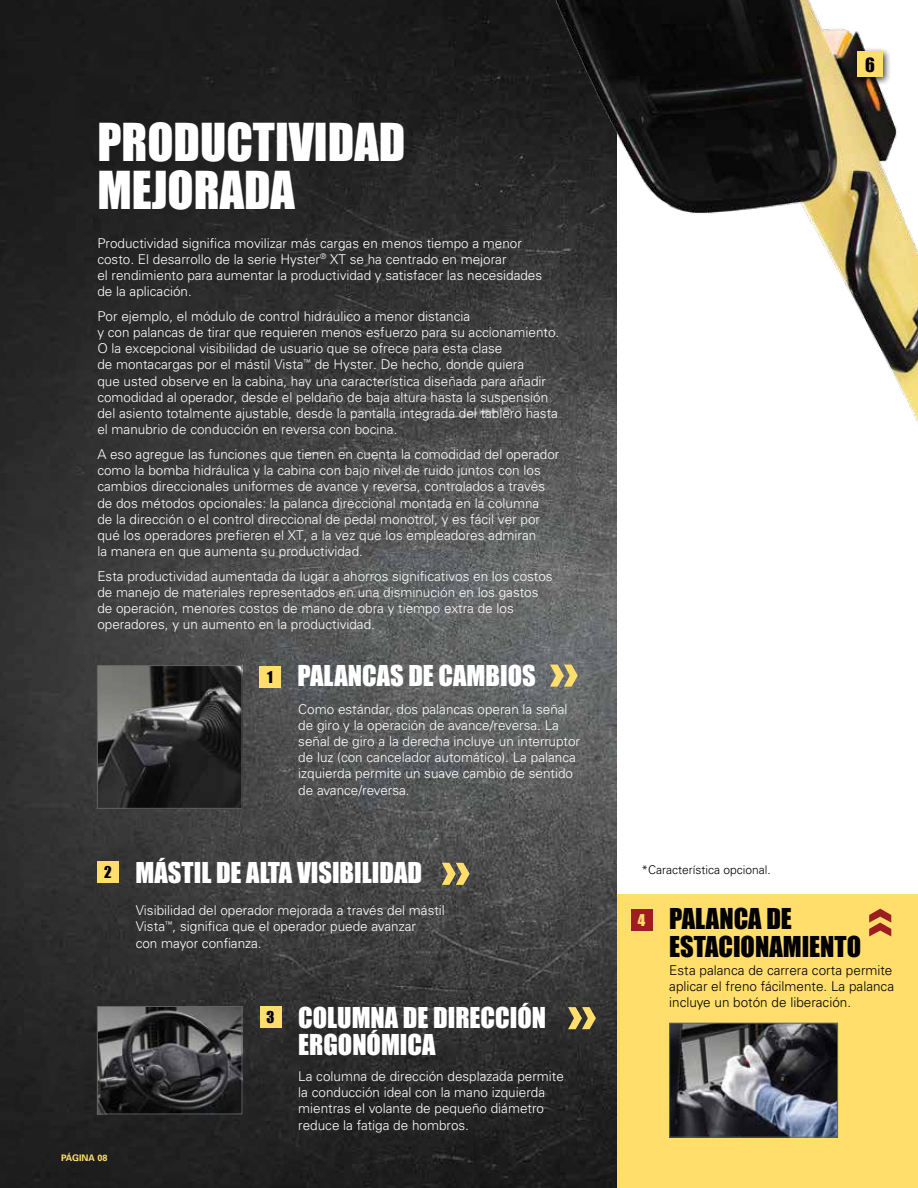
<style>
.page{position:relative;width:918px;height:1188px;background:#fff}
.page>*{position:absolute;margin:0;border:0;box-sizing:border-box;transform-origin:0 0}
.t1{font:48px/48px "Impact";color:#fff}
.t2{font:26.4px/27.9px "Impact";color:#fff}
.t3{font:26.4px/27.9px "Impact";color:#000}
.t4{font:18px "Impact";color:#000}
.t5{font:15px "Impact";color:#000}
.t6{font:15px "Impact";color:#ffde6c}
.t7{font:300 13.5px/16.2px "Univers LT Std";color:#fff}
.t8{font:300 13.5px/16.2px "Univers LT Std";color:#000;text-align:justify}
.t9{font:300 12px "Univers LT Std";color:#000}
.t10{font:700 9px "Univers LT Std";color:#ffde6c}
.s1{font-size:15px;color:#000}
</style>
<div class="page">
<div style="left:616px;top:894px;width:302px;height:294px;background:#ffde6c"></div>
<img style="left:0;top:0;width:616px;height:1188px">
<img style="left:480px;top:0;width:438px;height:894px">
<div style="left:97px;top:862px;width:22px;height:21px;background:#ffde6c"></div>
<svg style="left:442px;top:863px;width:28px;height:22px"></svg>
<svg style="left:869px;top:909px;width:22px;height:27px"></svg>
<div style="left:631px;top:910px;width:21px;height:21px;background:#9e1d20"></div>
<svg style="left:550px;top:665px;width:28px;height:22px"></svg>
<div style="left:259px;top:666px;width:22px;height:21px;background:#ffde6c"></div>
<img style="left:99px;top:667px;width:141px;height:140px">
<div style="left:97px;top:665px;width:145px;height:144px;border:1px solid #636466"></div>
<div style="left:260px;top:1006px;width:21px;height:22px;background:#ffde6c"></div>
<svg style="left:568px;top:1007px;width:28px;height:22px"></svg>
<img style="left:99px;top:1008px;width:141px;height:104px">
<div style="left:97px;top:1006px;width:145px;height:108px;border:1px solid #636466"></div>
<div style="left:853px;top:48px;width:39px;height:38px;background:#000;opacity:.75"></div>
<div style="left:857px;top:52px;width:26px;height:25px;background:#ffde6c"></div>
<img style="left:671px;top:1025px;width:165px;height:110px">
<div style="left:669px;top:1023px;width:169px;height:114px;border:1px solid #636466"></div>
<h1 class="t1" style="left:97px;top:117px;width:309px">PRODUCTIVIDAD<br>MEJORADA</h1>
<p class="t7" style="left:97px;top:235px;width:446px">Productividad significa movilizar más cargas en menos tiempo a menor costo. El desarrollo de la serie Hyster<sup>®</sup> XT se ha centrado en mejorar<br>el rendimiento para aumentar la productividad y satisfacer las necesidades de la aplicación.</p>
<p class="t7" style="left:97px;top:308px;width:464px">Por ejemplo, el módulo de control hidráulico a menor distancia<br>y con palancas de tirar que requieren menos esfuerzo para su accionamiento.<br>O la excepcional visibilidad de usuario que se ofrece para esta clase<br>de montacargas por el mástil Vista<sup>™</sup> de Hyster. De hecho, donde quiera<br>que usted observe en la cabina, hay una característica diseñada para añadir comodidad al operador, desde el peldaño de baja altura hasta la suspensión del asiento totalmente ajustable, desde la pantalla integrada del tablero hasta el manubrio de conducción en reversa con bocina.</p>
<p class="t7" style="left:97px;top:446px;width:464px">A eso agregue las funciones que tienen en cuenta la comodidad del operador como la bomba hidráulica y la cabina con bajo nivel de ruido juntos con los cambios direccionales uniformes de avance y reversa, controlados a través de dos métodos opcionales: la palanca direccional montada en la columna<br>de la dirección o el control direccional de pedal monotrol, y es fácil ver por qué los operadores prefieren el XT, a la vez que los empleadores admiran<br>la manera en que aumenta su productividad.</p>
<p class="t7" style="left:97px;top:568px;width:457px">Esta productividad aumentada da lugar a ahorros significativos en los costos de manejo de materiales representados en una disminución en los gastos de operación, menores costos de mano de obra y tiempo extra de los operadores, y un aumento en la productividad.</p>
<h2 class="t2" style="left:267px;top:661px;width:270px"><span class="s1">1</span> PALANCAS DE CAMBIOS</h2>
<p class="t7" style="left:298px;top:701px;width:283px">Como estándar, dos palancas operan la señal de giro y la operación de avance/reversa. La señal de giro a la derecha incluye un interruptor de luz (con cancelador automático). La palanca izquierda permite un suave cambio de sentido de avance/reversa.</p>
<p class="t5" style="left:104px;top:861px;width:9px">2</p>
<p class="t10" style="left:61px;top:1153px;width:48px">página 08</p>
<h2 class="t2" style="left:136px;top:858px;width:288px">MÁSTIL DE ALTA VISIBILIDAD</h2>
<p class="t7" style="left:136px;top:902px;width:311px">Visibilidad del operador mejorada a través del mástil<br>Vista<sup>™</sup>, significa que el operador puede avanzar<br>con mayor confianza.</p>
<p class="t5" style="left:267px;top:1005px;width:9px">3</p>
<h2 class="t2" style="left:298px;top:1003px;width:250px">COLUMNA DE DIRECCIÓN<br>ERGONÓMICA</h2>
<p class="t7" style="left:298px;top:1068px;width:267px">La columna de dirección desplazada permite la conducción ideal con la mano izquierda mientras el volante de pequeño diámetro reduce la fatiga de hombros.</p>
<h3 class="t4" style="left:865px;top:51px;width:11px">6</h3>
<p class="t9" style="left:642px;top:862px;width:131px">*Característica opcional.</p>
<p class="t6" style="left:638px;top:909px;width:9px">4</p>
<h2 class="t3" style="left:669px;top:904px;width:193px">PALANCA DE<br>ESTACIONAMIENTO</h2>
<p class="t8" style="left:669px;top:962px;width:226px">Esta palanca de carrera corta permite aplicar el freno fácilmente. La palanca incluye un botón de liberación.</p>
</div>
